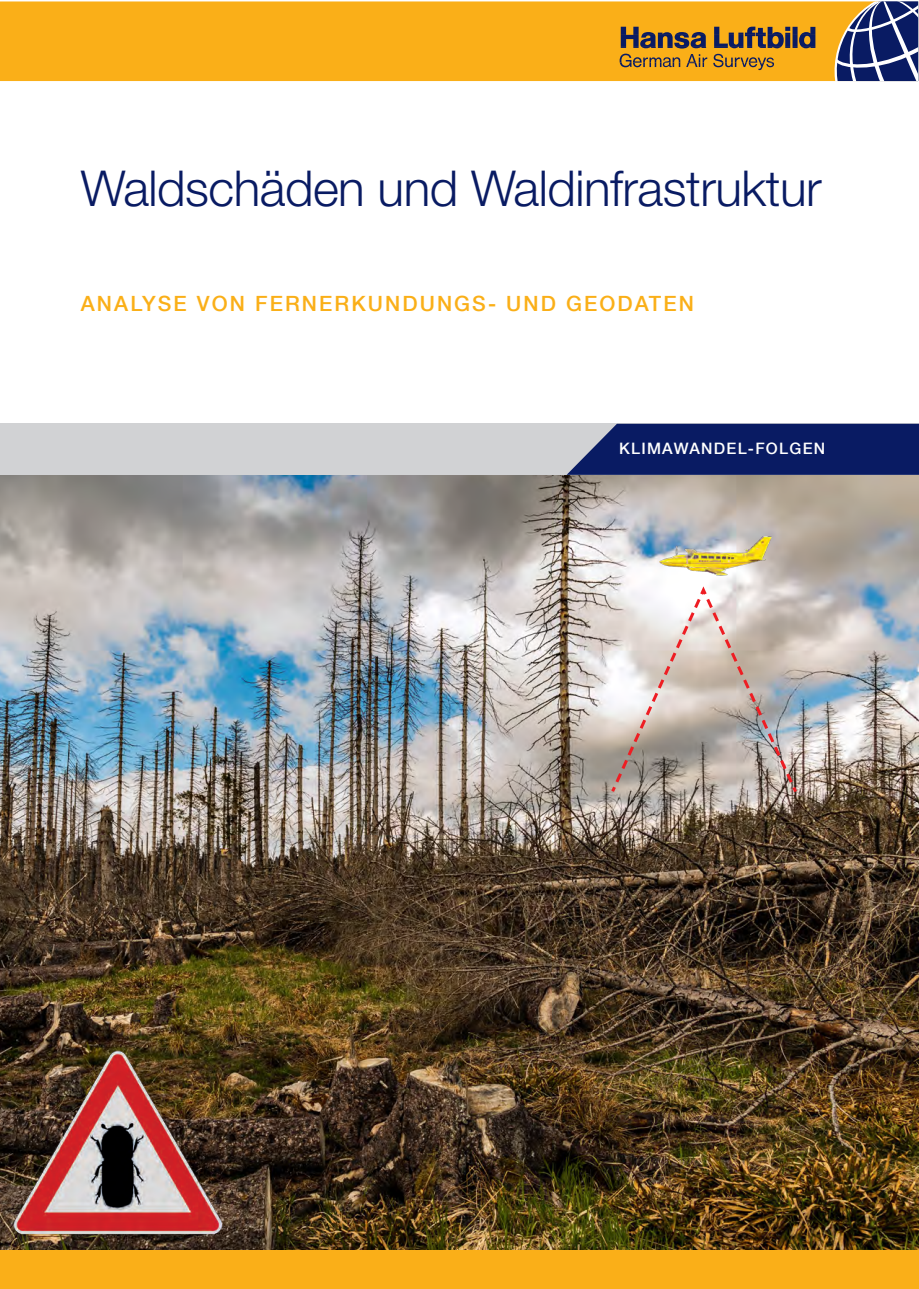
<style>
.page{position:relative;width:919px;height:1289px;background:#fff}
.page>*{position:absolute;margin:0;border:0;box-sizing:border-box;transform-origin:0 0}
.t1{font:300 49.5px "Helvetica Neue LT Pro";letter-spacing:-.01em;color:#091b63}
.t2{font:500 21px "Helvetica Neue LT Com";letter-spacing:.1em;color:#faaf18}
.t3{font:500 15.75px "Helvetica Neue LT Com";letter-spacing:.08em;color:#fff}
</style>
<div class="page">
<img style="left:0;top:475px;width:918px;height:775px">
<div style="left:0;top:1px;width:918px;height:80px;background:#faaf18"></div>
<svg style="left:823px;top:1px;width:95px;height:80px"></svg>
<svg style="left:619px;top:27px;width:196px;height:43px"></svg>
<div style="left:0;top:1250px;width:918px;height:38px;background:#faaf18"></div>
<div style="left:0;top:424px;width:918px;height:51px;background:#d1d2d4"></div>
<svg style="left:566px;top:424px;width:352px;height:51px;background:#18296c"></svg>
<svg style="left:608px;top:582px;width:191px;height:213px;background:#c9beb8"></svg>
<img style="left:659px;top:536px;width:112px;height:39px">
<img style="left:14px;top:1050px;width:208px;height:187px">
<h1 class="t1" style="left:81px;top:158px;width:742px">Waldschäden und Waldinfrastruktur</h1>
<p class="t2" style="left:81px;top:291px;width:614px">ANALYSE VON FERNERKUNDUNGS- UND GEODATEN</p>
<p class="t3" style="left:619px;top:439px;width:208px">KLIMAWANDEL-FOLGEN</p>
</div>
